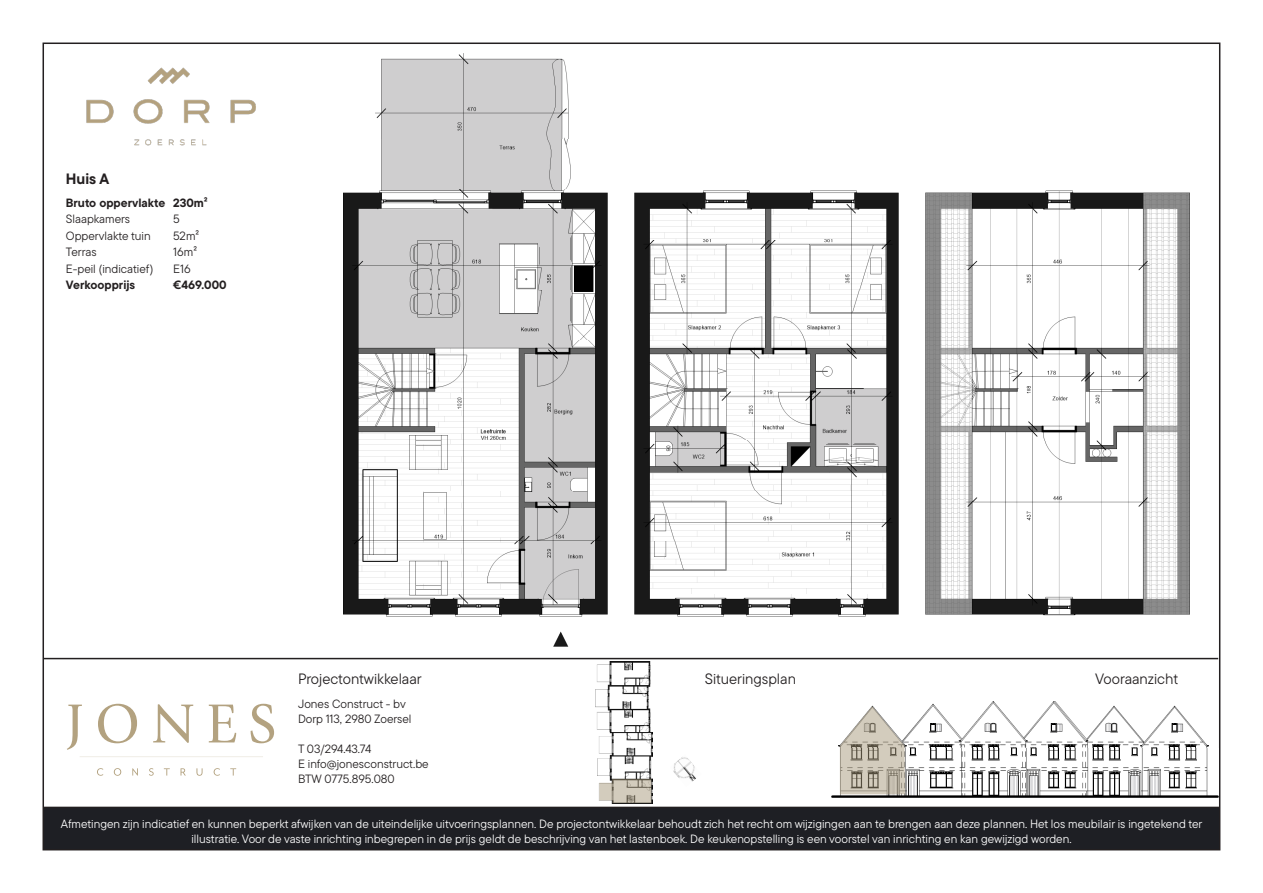
<style>
.page{position:relative;width:1263px;height:893px;background:#fff}
.page>*{position:absolute;margin:0;border:0;box-sizing:border-box;transform-origin:0 0}
.t1{font:15px "TT Commons Pro";color:#231f20}
.t2{font:700 15px "TT Commons Pro";color:#231f20}
.t3{font:12px/15px "TT Commons Pro";color:#fff;text-align:center}
.t4{font:12px "TT Commons Pro";color:#231f20}
.t5{font:700 12px "TT Commons Pro";color:#231f20}
</style>
<div class="page">
<hr style="left:44px;top:807px;width:1175px;height:1px;background:#231f20">
<div style="left:44px;top:808px;width:1175px;height:41px;background:#1e1f24"></div>
<svg style="left:67px;top:704px;width:207px;height:72px"></svg>
<hr style="left:43px;top:658px;width:1175px;height:1px;background:#231f20">
<img style="left:596px;top:661px;width:55px;height:71px">
<img style="left:598px;top:732px;width:54px;height:72px">
<img style="left:50px;top:43px;width:242px;height:103px">
<img style="left:673px;top:757px;width:23px;height:25px">
<img style="left:839px;top:702px;width:369px;height:47px">
<img style="left:831px;top:749px;width:387px;height:48px">
<svg style="left:840px;top:706px;width:65px;height:88px"></svg>
<svg style="left:599px;top:779px;width:52px;height:24px"></svg>
<img style="left:376px;top:54px;width:193px;height:86px">
<img style="left:343px;top:140px;width:846px;height:507px">
<p class="t2" style="left:66px;top:168px;width:45px">Huis A</p>
<p class="t5" style="left:66px;top:193px;width:101px">Bruto oppervlakte</p>
<p class="t4" style="left:66px;top:210px;width:66px">Slaapkamers</p>
<p class="t4" style="left:66px;top:227px;width:86px">Oppervlakte tuin</p>
<p class="t4" style="left:66px;top:243px;width:32px">Terras</p>
<p class="t4" style="left:66px;top:260px;width:89px">E-peil (indicatief)</p>
<p class="t5" style="left:66px;top:276px;width:71px">Verkoopprijs</p>
<p class="t5" style="left:173px;top:193px;width:36px">230m²</p>
<p class="t4" style="left:173px;top:210px;width:8px">5</p>
<p class="t4" style="left:173px;top:227px;width:27px">52m²</p>
<p class="t4" style="left:173px;top:243px;width:25px">16m²</p>
<p class="t4" style="left:173px;top:260px;width:19px">E16</p>
<p class="t5" style="left:173px;top:276px;width:55px">€469.000</p>
<p class="t1" style="left:298px;top:668px;width:125px">Projectontwikkelaar</p>
<p class="t1" style="left:705px;top:668px;width:93px">Situeringsplan</p>
<p class="t1" style="left:1095px;top:668px;width:85px">Vooraanzicht</p>
<p class="t4" style="left:298px;top:696px;width:109px">Jones Construct - bv</p>
<p class="t4" style="left:298px;top:711px;width:115px">Dorp 113, 2980 Zoersel</p>
<p class="t4" style="left:298px;top:741px;width:75px">T 03/294.43.74</p>
<p class="t4" style="left:298px;top:756px;width:132px">E info@jonesconstruct.be</p>
<p class="t4" style="left:298px;top:771px;width:98px">BTW 0775.895.080</p>
<p class="t3" style="left:61px;top:816px;width:1143px">Afmetingen zijn indicatief en kunnen beperkt afwijken van de uiteindelijke uitvoeringsplannen. De projectontwikkelaar behoudt zich het recht om wijzigingen aan te brengen aan deze plannen. Het los meubilair is ingetekend ter illustratie. Voor de vaste inrichting inbegrepen in de prijs geldt de beschrijving van het lastenboek. De keukenopstelling is een voorstel van inrichting en kan gewijzigd worden.</p>
</div>
